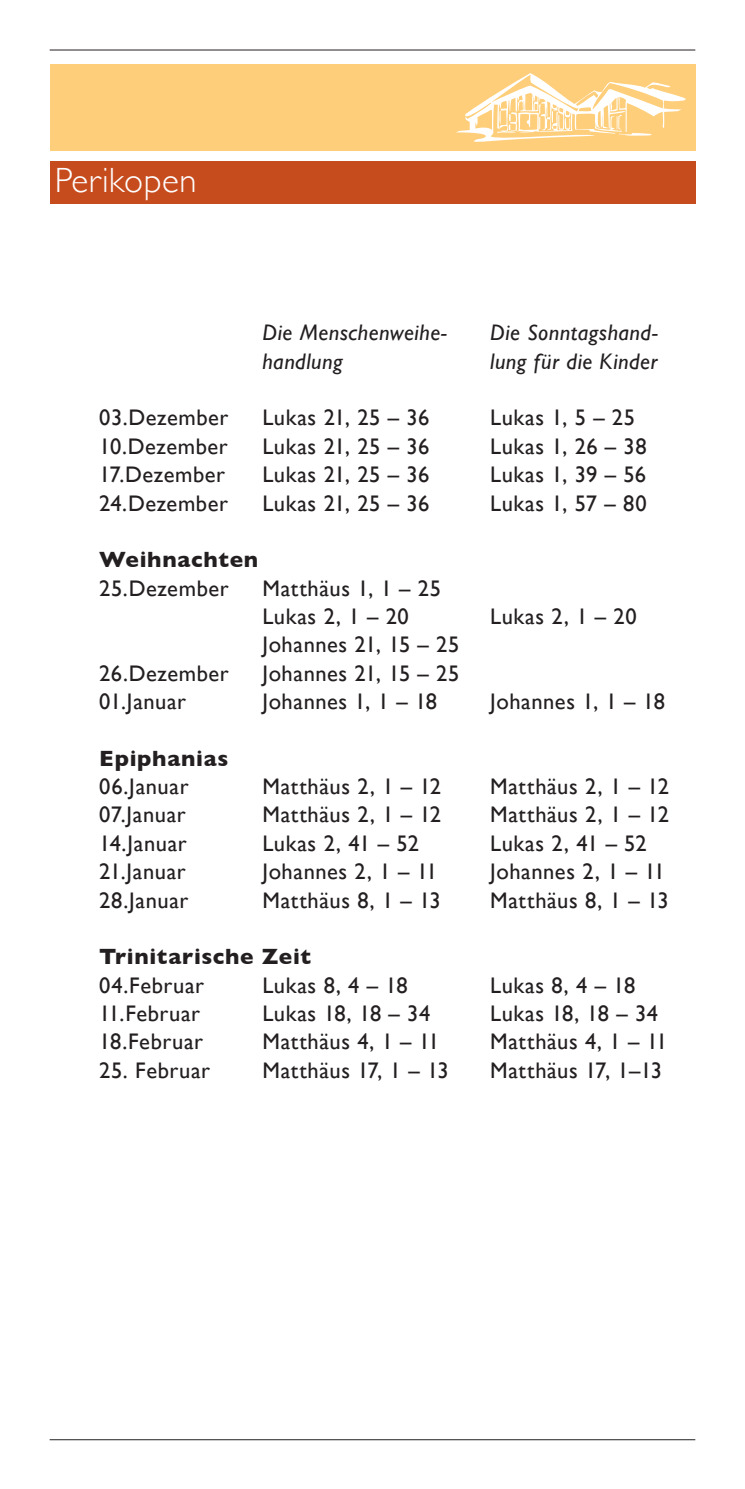
<style>
.page{position:relative;width:745px;height:1489px;background:#fff}
.page>*{position:absolute;margin:0;border:0;box-sizing:border-box;transform-origin:0 0}
.Seitentitel{font:300 35px "Gill Sans";letter-spacing:.015em;color:#fff}
.Grundschrift{font:22.5px "Gill Sans";letter-spacing:.025em;color:#231f20}
.Perikopen{font:italic 22.5px "Gill Sans";letter-spacing:.02em;color:#231f20}
.Grundschrift-2{font:700 22.5px "Gill Sans";letter-spacing:.03em;color:#231f20}
</style>
<div class="page">
<hr style="left:50px;top:1439px;width:644px;height:1px;background:#231f20">
<hr style="left:50px;top:50px;width:644px;height:1px;background:#231f20">
<div style="left:50px;top:64px;width:644px;height:87px;background:#fece7a"></div>
<div style="left:50px;top:161px;width:644px;height:43px;background:#c64c1e"></div>
<svg style="left:456px;top:73px;width:229px;height:69px"></svg>
<p class="Seitentitel" style="left:55px;top:152px;width:143px">Perikopen</p>
<p class="Perikopen" style="left:262px;top:320px;width:186px">Die Menschenweihe-</p>
<p class="Perikopen" style="left:490px;top:320px;width:169px">Die Sonntagshand-</p>
<p class="Perikopen" style="left:262px;top:348px;width:82px">handlung</p>
<p class="Perikopen" style="left:490px;top:348px;width:169px">lung für die Kinder</p>
<p class="Grundschrift" style="left:99px;top:404px;width:131px">03.Dezember</p>
<p class="Grundschrift" style="left:262px;top:404px;width:168px">Lukas 21, 25 – 36</p>
<p class="Grundschrift" style="left:490px;top:404px;width:146px">Lukas 1, 5 – 25</p>
<p class="Grundschrift" style="left:99px;top:433px;width:130px">10.Dezember</p>
<p class="Grundschrift" style="left:262px;top:433px;width:168px">Lukas 21, 25 – 36</p>
<p class="Grundschrift" style="left:490px;top:433px;width:158px">Lukas 1, 26 – 38</p>
<p class="Grundschrift" style="left:99px;top:461px;width:127px">17.Dezember</p>
<p class="Grundschrift" style="left:262px;top:461px;width:168px">Lukas 21, 25 – 36</p>
<p class="Grundschrift" style="left:490px;top:461px;width:157px">Lukas 1, 39 – 56</p>
<p class="Grundschrift" style="left:99px;top:489px;width:130px">24.Dezember</p>
<p class="Grundschrift" style="left:262px;top:489px;width:168px">Lukas 21, 25 – 36</p>
<p class="Grundschrift" style="left:490px;top:489px;width:158px">Lukas 1, 57 – 80</p>
<p class="Grundschrift-2" style="left:99px;top:541px;width:160px">Weihnachten</p>
<p class="Grundschrift" style="left:99px;top:574px;width:131px">25.Dezember</p>
<p class="Grundschrift" style="left:262px;top:574px;width:180px">Matthäus 1, 1 – 25</p>
<p class="Grundschrift" style="left:262px;top:603px;width:148px">Lukas 2, 1 – 20</p>
<p class="Grundschrift" style="left:490px;top:603px;width:148px">Lukas 2, 1 – 20</p>
<p class="Grundschrift" style="left:262px;top:631px;width:198px">Johannes 21, 15 – 25</p>
<p class="Grundschrift" style="left:99px;top:659px;width:131px">26.Dezember</p>
<p class="Grundschrift" style="left:262px;top:659px;width:198px">Johannes 21, 15 – 25</p>
<p class="Grundschrift" style="left:99px;top:688px;width:88px">01.Januar</p>
<p class="Grundschrift" style="left:262px;top:688px;width:176px">Johannes 1, 1 – 18</p>
<p class="Grundschrift" style="left:490px;top:688px;width:176px">Johannes 1, 1 – 18</p>
<p class="Grundschrift-2" style="left:99px;top:740px;width:130px">Epiphanias</p>
<p class="Grundschrift" style="left:99px;top:773px;width:91px">06.Januar</p>
<p class="Grundschrift" style="left:262px;top:773px;width:180px">Matthäus 2, 1 – 12</p>
<p class="Grundschrift" style="left:490px;top:773px;width:180px">Matthäus 2, 1 – 12</p>
<p class="Grundschrift" style="left:99px;top:801px;width:88px">07.Januar</p>
<p class="Grundschrift" style="left:262px;top:801px;width:180px">Matthäus 2, 1 – 12</p>
<p class="Grundschrift" style="left:490px;top:801px;width:180px">Matthäus 2, 1 – 12</p>
<p class="Grundschrift" style="left:99px;top:830px;width:89px">14.Januar</p>
<p class="Grundschrift" style="left:262px;top:830px;width:158px">Lukas 2, 41 – 52</p>
<p class="Grundschrift" style="left:490px;top:830px;width:158px">Lukas 2, 41 – 52</p>
<p class="Grundschrift" style="left:99px;top:858px;width:88px">21.Januar</p>
<p class="Grundschrift" style="left:262px;top:858px;width:176px">Johannes 2, 1 – 11</p>
<p class="Grundschrift" style="left:490px;top:858px;width:176px">Johannes 2, 1 – 11</p>
<p class="Grundschrift" style="left:99px;top:886px;width:91px">28.Januar</p>
<p class="Grundschrift" style="left:262px;top:886px;width:180px">Matthäus 8, 1 – 13</p>
<p class="Grundschrift" style="left:490px;top:886px;width:180px">Matthäus 8, 1 – 13</p>
<p class="Grundschrift-2" style="left:99px;top:938px;width:213px">Trinitarische Zeit</p>
<p class="Grundschrift" style="left:99px;top:971px;width:106px">04.Februar</p>
<p class="Grundschrift" style="left:262px;top:971px;width:147px">Lukas 8, 4 – 18</p>
<p class="Grundschrift" style="left:490px;top:971px;width:147px">Lukas 8, 4 – 18</p>
<p class="Grundschrift" style="left:99px;top:1000px;width:102px">11.Februar</p>
<p class="Grundschrift" style="left:262px;top:1000px;width:169px">Lukas 18, 18 – 34</p>
<p class="Grundschrift" style="left:490px;top:1000px;width:169px">Lukas 18, 18 – 34</p>
<p class="Grundschrift" style="left:99px;top:1028px;width:105px">18.Februar</p>
<p class="Grundschrift" style="left:262px;top:1028px;width:178px">Matthäus 4, 1 – 11</p>
<p class="Grundschrift" style="left:490px;top:1028px;width:178px">Matthäus 4, 1 – 11</p>
<p class="Grundschrift" style="left:99px;top:1056px;width:112px">25. Februar</p>
<p class="Grundschrift" style="left:262px;top:1056px;width:188px">Matthäus 17, 1 – 13</p>
<p class="Grundschrift" style="left:490px;top:1056px;width:173px">Matthäus 17, 1–13</p>
</div>
